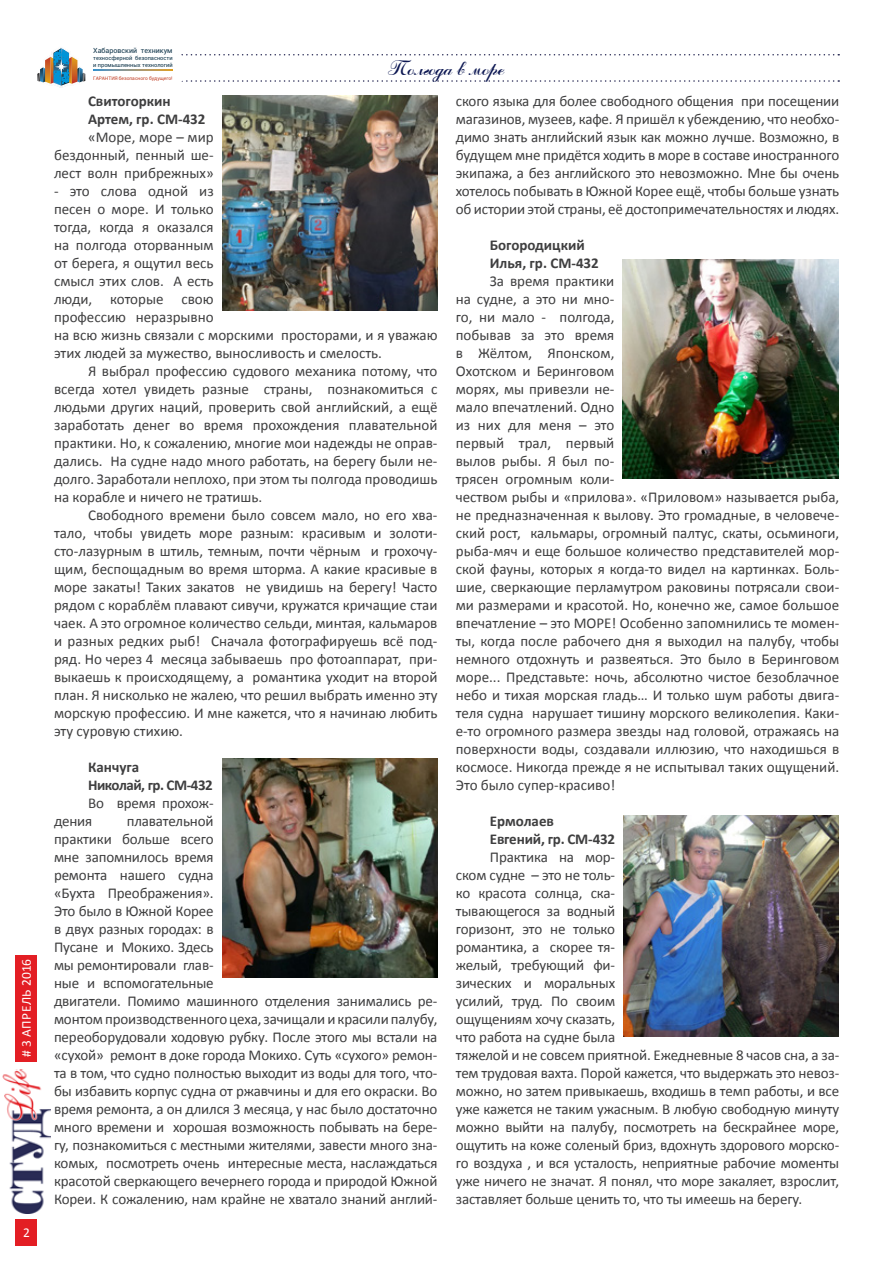
<style>
.page{position:relative;width:893px;height:1263px;background:#fff}
.page>*{position:absolute;margin:0;border:0;box-sizing:border-box;transform-origin:0 0}
.t1{font:22.5px "Art Script";color:#0c1752}
.t2{font:15px/18px "Calibri";letter-spacing:-.01em;color:#3e3e3f}
.t3{font:700 15px "Calibri";color:#3e3e3f}
.t4{font:700 15px "Calibri";letter-spacing:-.03em;color:#3e3e3f}
.t5{font:13.5px "Calibri";letter-spacing:.035em;color:#fff}
.t6{font:7.05px "Roboto";color:#0f3449}
.t7{font:5.7px/6.8px "Roboto";color:#0f3449}
.t8{font:4.95px "Roboto";color:#c23e24}
</style>
<div class="page">
<div style="left:16px;top:955px;width:21px;height:290px;background:#e31e24"></div>
<div style="left:7px;top:1063px;width:39px;height:156px;background:#fff"></div>
<img style="left:2px;top:1069px;width:49px;height:144px">
<svg style="left:37px;top:48px;width:802px;height:38px"></svg>
<svg style="left:93px;top:70px;width:79px;height:1px"></svg>
<img style="left:222px;top:95px;width:215px;height:216px">
<img style="left:222px;top:758px;width:215px;height:219px">
<img style="left:624px;top:815px;width:215px;height:221px">
<img style="left:623px;top:259px;width:215px;height:220px">
<p class="t5" style="left:18px;top:1057px;width:100px;rotate:-90deg"># 3 АПРЕЛЬ 2016</p>
<p class="t5" style="left:23px;top:1224px;width:8px">2</p>
<p class="t6" style="left:93px;top:46px;width:81px">Хабаровский техникум</p>
<p class="t7" style="left:93px;top:55px;width:81px">техносферной безопасности и промышленных технологий</p>
<p class="t8" style="left:93px;top:75px;width:81px">ГАРАНТИЯ безопасного будущего!</p>
<p class="t3" style="left:88px;top:92px;width:84px">Свитогоркин</p>
<p class="t3" style="left:88px;top:110px;width:119px">Артем, гр. СМ-432</p>
<p class="t2" style="left:54px;top:128px;width:161px;text-align:justify;text-indent:34px">«Море, море – мир бездонный, пенный ше&shy;лест волн прибрежных»</p>
<p class="t2" style="left:54px;top:182px;width:385px">- это слова одной из<br>песен о море. И только<br>тогда, когда я оказался<br>на полгода оторванным<br>от берега, я ощутил весь<br>смысл этих слов. А есть<br>люди, которые свою<br>профессию неразрывно<br>на всю жизнь связали с морскими просторами, и я уважаю этих людей за мужество, выносливость и смелость.</p>
<p class="t2" style="left:54px;top:362px;width:385px;text-align:justify;text-indent:34px">Я выбрал профессию судового механика потому, что всегда хотел увидеть разные страны, познакомиться с людьми других наций, проверить свой английский, а ещё заработать денег во время прохождения плавательной практики. Но, к сожалению, многие мои надежды не оправ&shy;дались. На судне надо много работать, на берегу были не&shy;долго. Заработали неплохо, при этом ты полгода проводишь на корабле и ничего не тратишь.</p>
<p class="t2" style="left:54px;top:506px;width:385px;text-align:justify;text-indent:34px">Свободного времени было совсем мало, но его хва&shy;тало, чтобы увидеть море разным: красивым и золоти&shy;сто-лазурным в штиль, темным, почти чёрным и грохочу&shy;щим, беспощадным во время шторма. А какие красивые в море закаты! Таких закатов не увидишь на берегу! Часто рядом с кораблём плавают сивучи, кружатся кричащие стаи чаек. А это огромное количество сельди, минтая, кальмаров и разных редких рыб! Сначала фотографируешь всё под&shy;ряд. Но через 4 месяца забываешь про фотоаппарат, при&shy;выкаешь к происходящему, а романтика уходит на второй план. Я нисколько не жалею, что решил выбрать именно эту морскую профессию. И мне кажется, что я начинаю любить эту суровую стихию.</p>
<p class="t3" style="left:88px;top:758px;width:53px">Канчуга</p>
<p class="t4" style="left:88px;top:776px;width:126px">Николай, гр. СМ-432</p>
<p class="t2" style="left:54px;top:794px;width:161px;text-indent:34px">Во время прохож&shy;дения</p>
<p class="t1" style="left:388px;top:58px;width:118px">Полгода в море</p>
<p class="t2" style="left:456px;top:92px;width:385px;text-align:justify">ского языка для более свободного общения при посещении магазинов, музеев, кафе. Я пришёл к убеждению, что необхо&shy;димо знать английский язык как можно лучше. Возможно, в будущем мне придётся ходить в море в составе иностранного экипажа, а без английского это невозможно. Мне бы очень хотелось побывать в Южной Корее ещё, чтобы больше узнать об истории этой страны, её достопримечательностях и людях.</p>
<p class="t3" style="left:490px;top:236px;width:97px">Богородицкий</p>
<p class="t3" style="left:490px;top:254px;width:111px">Илья, гр. СМ-432</p>
<p class="t2" style="left:456px;top:272px;width:385px;text-indent:34px">За время практики<br>на судне, а это ни мно-<br>го, ни мало - полгода,<br>побывав за это время<br>в Жёлтом, Японском,<br>Охотском и Беринговом<br>морях, мы привезли не-<br>мало впечатлений. Одно<br>из них для меня – это<br>первый трал, первый<br>вылов рыбы. Я был по-<br>трясен огромным коли-<br>чеством рыбы и «прилова». «Приловом» называется рыба, не предназначенная к вылову. Это громадные, в человече&shy;ский рост, кальмары, огромный палтус, скаты, осьминоги, рыба-мяч и еще большое количество представителей мор&shy;ской фауны, которых я когда-то видел на картинках. Боль&shy;шие, сверкающие перламутром раковины потрясали свои&shy;ми размерами и красотой. Но, конечно же, самое большое впечатление – это МОРЕ! Особенно запомнились те момен&shy;ты, когда после рабочего дня я выходил на палубу, чтобы немного отдохнуть и развеяться. Это было в Беринговом море... Представьте: ночь, абсолютно чистое безоблачное небо и тихая морская гладь… И только шум работы двига&shy;теля судна нарушает тишину морского великолепия. Каки&shy;е-то огромного размера звезды над головой, отражаясь на поверхности воды, создавали иллюзию, что находишься в космосе. Никогда прежде я не испытывал таких ощущений.<br>Это было супер-красиво!</p>
<p class="t3" style="left:490px;top:812px;width:66px">Ермолаев</p>
<p class="t3" style="left:490px;top:830px;width:127px">Евгений, гр. СМ-432</p>
<p class="t2" style="left:456px;top:848px;width:385px;text-indent:34px">Практика на мор-<br>ском судне – это не толь-<br>ко красота солнца, ска-<br>тывающегося за водный<br>горизонт, это не только<br>романтика, а скорее тя-<br>желый, требующий фи-<br>зических и моральных<br>усилий, труд. По своим<br>ощущениям хочу сказать,<br>что работа на судне была<br>тяжелой и не совсем приятной. Ежедневные 8 часов сна, а за&shy;тем трудовая вахта. Порой кажется, что выдержать это невоз&shy;можно, но затем привыкаешь, входишь в темп работы, и все уже кажется не таким ужасным. В любую свободную минуту можно выйти на палубу, посмотреть на бескрайнее море, ощутить на коже соленый бриз, вдохнуть здорового морско&shy;го воздуха , и вся усталость, неприятные рабочие моменты уже ничего не значат. Я понял, что море закаляет, взрослит, заставляет больше ценить то, что ты имеешь на берегу.</p>
<p class="t2" style="left:54px;top:812px;width:385px;text-indent:73px">плавательной<br>практики больше всего<br>мне запомнилось время<br>ремонта нашего судна<br>«Бухта Преображения».<br>Это было в Южной Корее<br>в двух разных городах: в<br>Пусане и Мокихо. Здесь<br>мы ремонтировали глав-<br>ные и вспомогательные<br>двигатели. Помимо машинного отделения занимались ре&shy;монтом производственного цеха, зачищали и красили палубу, переоборудовали ходовую рубку. После этого мы встали на «сухой» ремонт в доке города Мокихо. Суть «сухого» ремон&shy;та в том, что судно полностью выходит из воды для того, что&shy;бы избавить корпус судна от ржавчины и для его окраски. Во время ремонта, а он длился 3 месяца, у нас было достаточно много времени и хорошая возможность побывать на бере&shy;гу, познакомиться с местными жителями, завести много зна&shy;комых, посмотреть очень интересные места, наслаждаться красотой сверкающего вечернего города и природой Южной Кореи. К сожалению, нам крайне не хватало знаний англий-</p>
</div>
